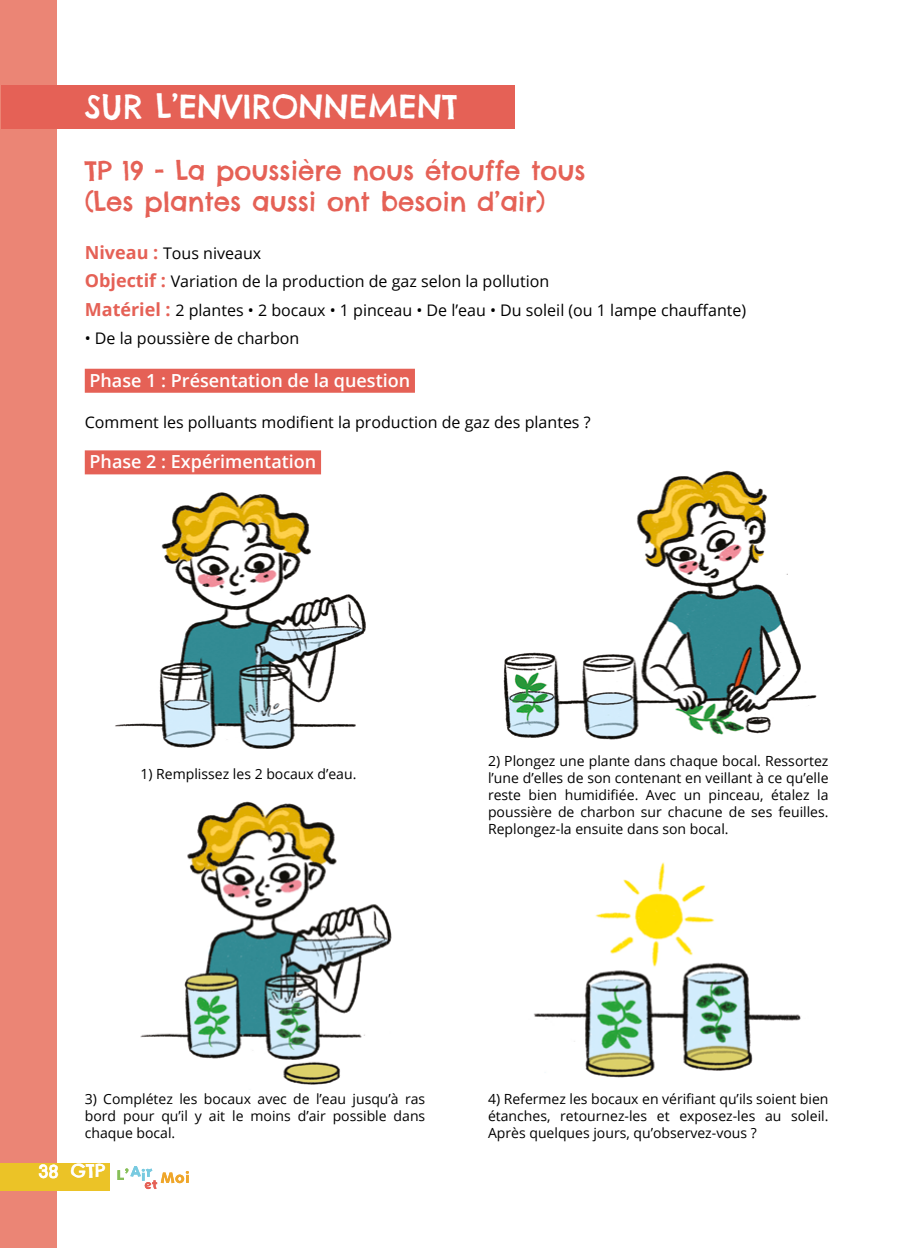
<style>
.page{position:relative;width:908px;height:1248px;background:#fff}
.page>*{position:absolute;margin:0;border:0;box-sizing:border-box;transform-origin:0 0}
.t1{font:32px "Chelsea Market";color:#fff}
.t2{font:26px "Chelsea Market";color:#e56156}
.t3{font:600 18px "Open Sans";color:#fff}
.t4{font:18px "Chelsea Market";color:#fff}
.t5{font:16px "Open Sans";color:#000}
.t6{font:14px/16.8px "Open Sans";color:#000;text-align:justify}
.s1{font-weight:700;font-size:18px;color:#e56156}
</style>
<div class="page">
<div style="left:0;top:0;width:57px;height:1247px;background:#eb8575"></div>
<div style="left:0;top:1162px;width:109px;height:28px;background:#ebc327"></div>
<svg style="left:117px;top:1166px;width:72px;height:22px"></svg>
<div style="left:1px;top:85px;width:513px;height:44px;background:#e56156"></div>
<div style="left:85px;top:369px;width:330px;height:24px;background:#e56156"></div>
<div style="left:85px;top:450px;width:236px;height:24px;background:#e56156"></div>
<img style="left:115px;top:492px;width:251px;height:257px">
<img style="left:503px;top:470px;width:314px;height:270px">
<img style="left:140px;top:801px;width:252px;height:284px">
<img style="left:533px;top:862px;width:268px;height:216px">
<p class="t1" style="left:85px;top:86px;width:374px">SUR L’ENVIRONNEMENT</p>
<p class="t2" style="left:85px;top:154px;width:502px">TP 19 - La poussière nous étouffe tous</p>
<p class="t2" style="left:85px;top:185px;width:462px">(Les plantes aussi ont besoin d’air)</p>
<p class="t5" style="left:85px;top:243px;width:178px"><span class="s1">Niveau :</span> Tous niveaux</p>
<p class="t5" style="left:85px;top:271px;width:465px"><span class="s1">Objectif :</span> Variation de la production de gaz selon la pollution</p>
<p class="t5" style="left:85px;top:299px;width:662px"><span class="s1">Matériel :</span> 2 plantes • 2 bocaux • 1 pinceau • De l’eau • Du soleil (ou 1 lampe chauffante)</p>
<p class="t5" style="left:85px;top:327px;width:216px">• De la poussière de charbon</p>
<p class="t3" style="left:89px;top:368px;width:322px">Phase 1 : Présentation de la question</p>
<p class="t5" style="left:85px;top:411px;width:507px">Comment les polluants modifient la production de gaz des plantes ?</p>
<p class="t3" style="left:89px;top:449px;width:228px">Phase 2 : Expérimentation</p>
<p class="t6" style="left:140px;top:765px;width:217px">1) Remplissez les 2 bocaux d’eau.</p>
<p class="t6" style="left:488px;top:752px;width:342px">2) Plongez une plante dans chaque bocal. Ressortez l’une d’elles de son contenant en veillant à ce qu’elle reste bien humidifiée. Avec un pinceau, étalez la poussière de charbon sur chacune de ses feuilles.<br>Replongez-la ensuite dans son bocal.</p>
<p class="t6" style="left:85px;top:1090px;width:342px">3) Complétez les bocaux avec de l’eau jusqu’à ras bord pour qu’il y ait le moins d’air possible dans chaque bocal.</p>
<p class="t6" style="left:488px;top:1090px;width:342px">4) Refermez les bocaux en vérifiant qu’ils soient bien étanches, retournez-les et exposez-les au soleil.<br>Après quelques jours, qu’observez-vous ?</p>
<p class="t4" style="left:38px;top:1159px;width:68px">38 GTP</p>
</div>
